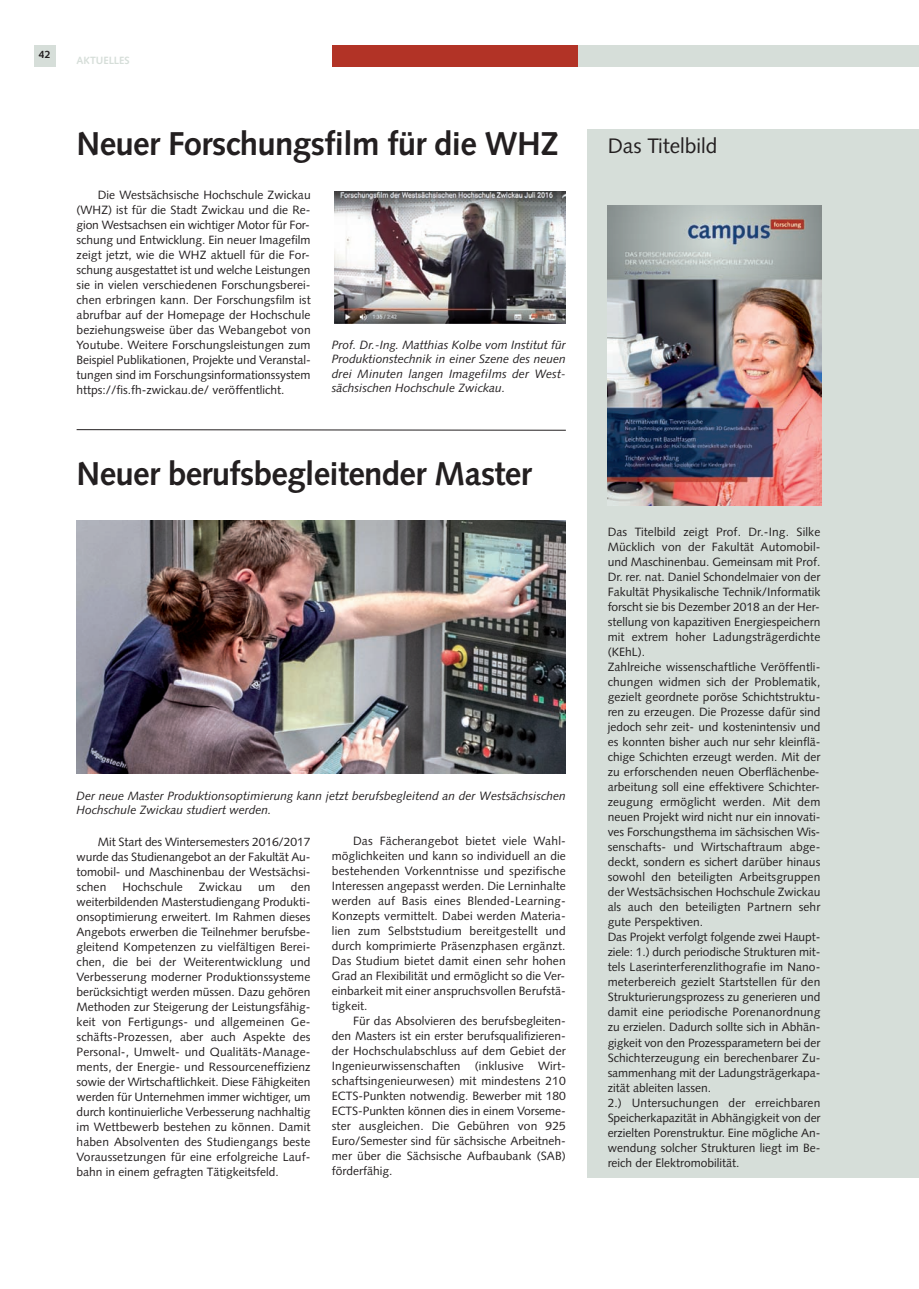
<style>
.page{position:relative;width:919px;height:1289px;background:#fff}
.page>*{position:absolute;margin:0;border:0;box-sizing:border-box;transform-origin:0 0}
.t1{font:700 33px "Syntax";letter-spacing:-.02em;color:#231f20}
.t2{font:21px "Syntax";color:#231f20}
.t3{font:12px/15px "Syntax";color:#231f20;text-align:justify}
.t4{font:italic 12px/14.4px "Syntax";color:#231f20;text-align:justify}
.t5{font:700 10.5px "Syntax";color:#d6ded9}
.t6{font:700 10.5px "Syntax";color:#231f20}
</style>
<div class="page">
<div style="left:34px;top:45px;width:21px;height:21px;background:#d6ded9"></div>
<div style="left:559px;top:45px;width:359px;height:22px;background:#d6ded9"></div>
<div style="left:332px;top:46px;width:245px;height:21px;background:#b23326"></div>
<div style="left:587px;top:130px;width:331px;height:1047px;background:#d6ded9"></div>
<img style="left:334px;top:191px;width:232px;height:132px">
<img style="left:607px;top:206px;width:214px;height:299px">
<svg style="left:76px;top:429px;width:490px;height:2px"></svg>
<img style="left:77px;top:521px;width:489px;height:252px">
<p class="t6" style="left:39px;top:49px;width:13px">42</p>
<p class="t5" style="left:77px;top:54px;width:55px">AKTUELLES</p>
<h1 class="t1" style="left:77px;top:124px;width:483px">Neuer Forschungsfilm für die WHZ</h1>
<h2 class="t2" style="left:607px;top:134px;width:111px">Das Titelbild</h2>
<p class="t3" style="left:77px;top:187px;width:235px;text-indent:21px">Die Westsächsische Hochschule Zwickau (WHZ) ist für die Stadt Zwickau und die Re&shy;gion Westsachsen ein wichtiger Motor für For&shy;schung und Entwicklung. Ein neuer Imagefilm zeigt jetzt, wie die WHZ aktuell für die For&shy;schung ausgestattet ist und welche Leistungen sie in vielen verschiedenen Forschungsberei&shy;chen erbringen kann. Der Forschungsfilm ist abrufbar auf der Homepage der Hochschule beziehungsweise über das Webangebot von Youtube. Weitere Forschungsleistungen zum Beispiel Publikationen, Projekte und Veranstal&shy;tungen sind im Forschungsinformationssystem https://fis.fh-zwickau.de/ veröffentlicht.</p>
<p class="t4" style="left:332px;top:337px;width:235px">Prof. Dr.-Ing. Matthias Kolbe vom Institut für Produktionstechnik in einer Szene des neuen drei Minuten langen Imagefilms der West&shy;sächsischen Hochschule Zwickau.</p>
<h1 class="t1" style="left:77px;top:455px;width:456px">Neuer berufsbegleitender Master</h1>
<p class="t4" style="left:77px;top:788px;width:491px">Der neue Master Produktionsoptimierung kann jetzt berufsbegleitend an der Westsächsischen<br>Hochschule Zwickau studiert werden.</p>
<p class="t3" style="left:77px;top:834px;width:235px;text-indent:21px">Mit Start des Wintersemesters 2016/2017 wurde das Studienangebot an der Fakultät Au&shy;tomobil- und Maschinenbau der Westsächsi&shy;schen</p>
<p class="t3" style="left:76px;top:879px;width:235px;text-indent:214px">den weiterbildenden Masterstudiengang Produkti&shy;onsoptimierung erweitert. Im Rahmen dieses Angebots erwerben die Teilnehmer berufsbe&shy;gleitend Kompetenzen zu vielfältigen Berei&shy;chen, die bei der Weiterentwicklung und Verbesserung moderner Produktionssysteme berücksichtigt werden müssen. Dazu gehören Methoden zur Steigerung der Leistungsfähig&shy;keit von Fertigungs- und allgemeinen Ge&shy;schäfts-Prozessen, aber auch Aspekte des Personal-, Umwelt- und Qualitäts-Manage&shy;ments, der Energie- und Ressourceneffizienz sowie der Wirtschaftlichkeit. Diese Fähigkeiten werden für Unternehmen immer wichtiger, um durch kontinuierliche Verbesserung nachhaltig im Wettbewerb bestehen zu können. Damit haben Absolventen des Studiengangs beste Voraussetzungen für eine erfolgreiche Lauf&shy;bahn in einem gefragten Tätigkeitsfeld.</p>
<p class="t3" style="left:122px;top:879px;width:62px">Hochschule</p>
<p class="t3" style="left:199px;top:879px;width:45px">Zwickau</p>
<p class="t3" style="left:258px;top:879px;width:18px">um</p>
<p class="t3" style="left:332px;top:833px;width:235px;text-indent:21px">Das Fächerangebot bietet viele Wahl&shy;möglichkeiten und kann so individuell an die bestehenden Vorkenntnisse und spezifische Interessen angepasst werden. Die Lerninhalte werden auf Basis eines Blended-Learning-Konzepts vermittelt. Dabei werden Materia&shy;lien zum Selbststudium bereitgestellt und durch komprimierte Präsenzphasen ergänzt.<br>Das Studium bietet damit einen sehr hohen Grad an Flexibilität und ermöglicht so die Ver&shy;einbarkeit mit einer anspruchsvollen Berufstä&shy;tigkeit.</p>
<p class="t3" style="left:332px;top:1013px;width:235px;text-indent:21px">Für das Absolvieren des berufsbegleiten&shy;den Masters ist ein erster berufsqualifizieren&shy;der Hochschulabschluss auf dem Gebiet der Ingenieurwissenschaften (inklusive Wirt&shy;schaftsingenieurwesen) mit mindestens 210<br>ECTS-Punkten notwendig. Bewerber mit 180<br>ECTS-Punkten können dies in einem Vorseme&shy;ster ausgleichen. Die Gebühren von 925<br>Euro/Semester sind für sächsische Arbeitneh&shy;mer über die Sächsische Aufbaubank (SAB) förderfähig.</p>
<p class="t3" style="left:607px;top:524px;width:214px;text-align:left">Das Titelbild zeigt Prof. Dr.-Ing. Silke Mücklich von der Fakultät Automobil&shy;und Maschinenbau. Gemeinsam mit Prof.<br>Dr. rer. nat. Daniel Schondelmaier von der Fakultät Physikalische Technik/Informatik forscht sie bis Dezember 2018 an der Her&shy;stellung von kapazitiven Energiespeichern mit extrem hoher Ladungsträgerdichte (KEhL).<br>Zahlreiche wissenschaftliche Veröffentli&shy;chungen widmen sich der Problematik, gezielt geordnete poröse Schichtstruktu&shy;ren zu erzeugen. Die Prozesse dafür sind jedoch sehr zeit- und kostenintensiv und es konnten bisher auch nur sehr kleinflä&shy;chige Schichten erzeugt werden. Mit der zu erforschenden neuen Oberflächenbe&shy;arbeitung soll eine effektivere Schichter&shy;zeugung ermöglicht werden. Mit dem neuen Projekt wird nicht nur ein innovati&shy;ves Forschungsthema im sächsischen Wis&shy;senschafts- und Wirtschaftraum abge&shy;deckt, sondern es sichert darüber hinaus sowohl den beteiligten Arbeitsgruppen der Westsächsischen Hochschule Zwickau als auch den beteiligten Partnern sehr gute Perspektiven.<br>Das Projekt verfolgt folgende zwei Haupt&shy;ziele: 1.) durch periodische Strukturen mit&shy;tels Laserinterferenzlithografie im Nano&shy;meterbereich gezielt Startstellen für den Strukturierungsprozess zu generieren und damit eine periodische Porenanordnung zu erzielen. Dadurch sollte sich in Abhän&shy;gigkeit von den Prozessparametern bei der Schichterzeugung ein berechenbarer Zu&shy;sammenhang mit der Ladungsträgerkapa&shy;zität ableiten lassen.<br>2.) Untersuchungen der erreichbaren Speicherkapazität in Abhängigkeit von der erzielten Porenstruktur. Eine mögliche An&shy;wendung solcher Strukturen liegt im Be&shy;reich der Elektromobilität.</p>
</div>
